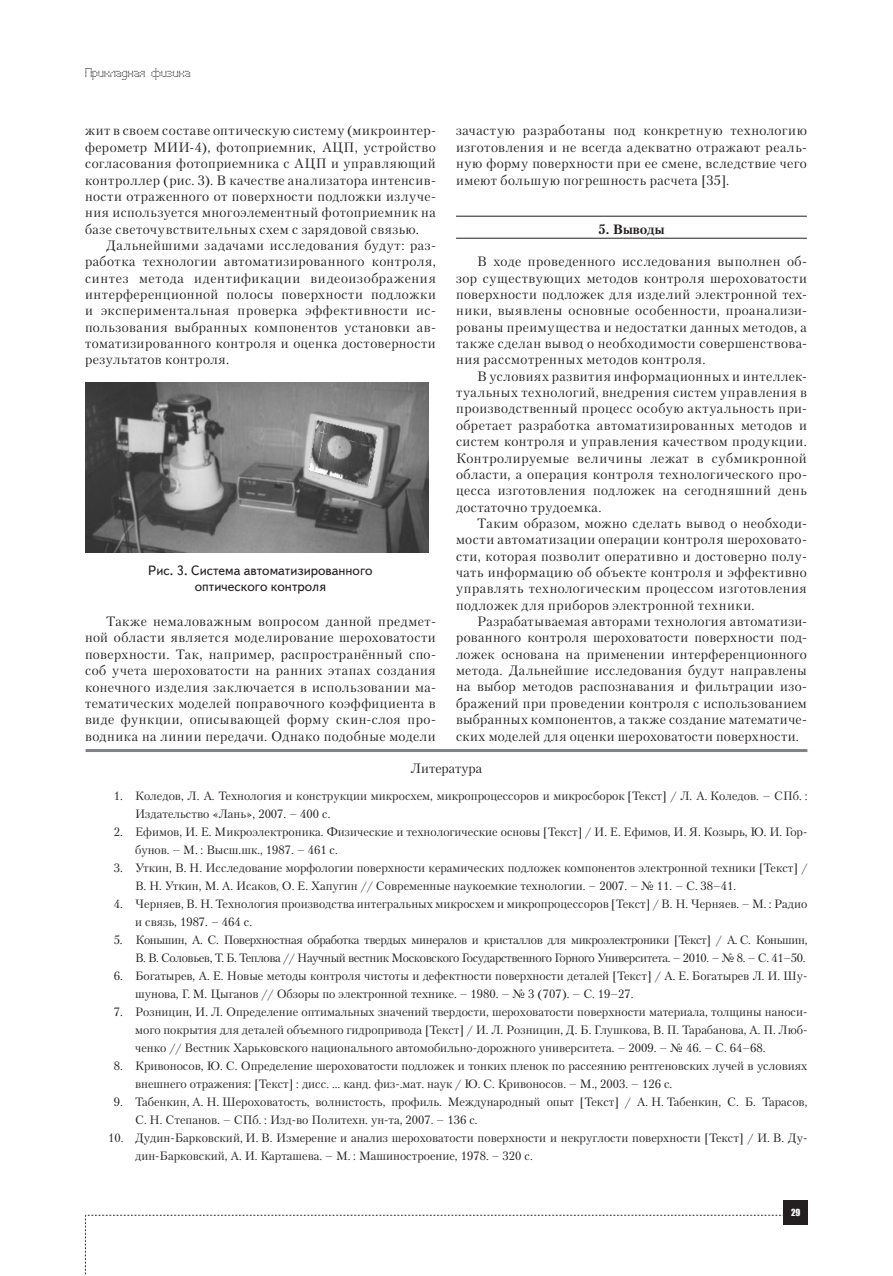
<style>
.page{position:relative;width:893px;height:1276px;background:#fff}
.page>*{position:absolute;margin:0;border:0;box-sizing:border-box;transform-origin:0 0}
.t1{font:13.5px/16.4px "Petersburg C";letter-spacing:.03em;color:#231f20;text-align:justify}
.t2{font:13.5px/16.2px "Text Book C";color:#231f20;text-align:center}
.t3{font:13.5px "Petersburg C";color:#231f20}
.t4{font:700 13.5px "Petersburg C";color:#231f20}
.t5{font:12px/18px "Petersburg C";color:#231f20}
.t6{font:12px/18px "Petersburg C";letter-spacing:-.03em;color:#231f20;text-align:right}
.t7{font:12px "Perfo";letter-spacing:.015em;color:#231f20}
.t8{font:9px "Impact";color:#fff}
</style>
<div class="page">
<svg style="left:85px;top:1215px;width:699px;height:61px"></svg>
<div style="left:784px;top:1200px;width:24px;height:25px;background:#231f20"></div>
<hr style="left:456px;top:216px;width:351px;height:1px;background:#231f20">
<hr style="left:456px;top:238px;width:351px;height:1px;background:#231f20">
<img style="left:85px;top:383px;width:344px;height:169px">
<hr style="left:86px;top:749px;width:721px;height:3px;background:#808285">
<p class="t7" style="left:85px;top:66px;width:107px">Прикладная физика</p>
<p class="t1" style="left:456px;top:122px;width:352px">зачастую разработаны под конкретную технологию изготовления и не всегда адекватно отражают реаль&shy;ную форму поверхности при ее смене, вследствие чего имеют большую погрешность расчета [35].</p>
<p class="t4" style="left:598px;top:220px;width:68px">5. Выводы</p>
<p class="t1" style="left:456px;top:253px;width:352px;text-indent:21px">В ходе проведенного исследования выполнен об&shy;зор существующих методов контроля шероховатости поверхности подложек для изделий электронной тех&shy;ники, выявлены основные особенности, проанализи&shy;рованы преимущества и недостатки данных методов, а также сделан вывод о необходимости совершенствова&shy;ния рассмотренных методов контроля.</p>
<p class="t1" style="left:456px;top:368px;width:352px;text-indent:21px">В условиях развития информационных и интеллек&shy;туальных технологий, внедрения систем управления в производственный процесс особую актуальность при&shy;обретает разработка автоматизированных методов и систем контроля и управления качеством продукции.<br>Контролируемые величины лежат в субмикронной области, а операция контроля технологического про&shy;цесса изготовления подложек на сегодняшний день достаточно трудоемка.</p>
<p class="t1" style="left:456px;top:515px;width:352px;text-indent:21px">Таким образом, можно сделать вывод о необходи&shy;мости автоматизации операции контроля шероховато&shy;сти, которая позволит оперативно и достоверно полу&shy;чать информацию об объекте контроля и эффективно управлять технологическим процессом изготовления подложек для приборов электронной техники.</p>
<p class="t1" style="left:456px;top:613px;width:352px;text-indent:21px">Разрабатываемая авторами технология автоматизи&shy;рованного контроля шероховатости поверхности под&shy;ложек основана на применении интерференционного метода. Дальнейшие исследования будут направлены на выбор методов распознавания и фильтрации изо&shy;бражений при проведении контроля с использованием выбранных компонентов, а также создание математиче&shy;ских моделей для оценки шероховатости поверхности.</p>
<p class="t3" style="left:411px;top:760px;width:73px">Литература</p>
<p class="t5" style="left:135px;top:786px;width:674px;text-indent:-21px">1. Коледов, Л. А. Технология и конструкции микросхем, микропроцессоров и микросборок [Текст] / Л. А. Коледов. – СПб. :<br>Издательство «Лань», 2007. – 400 с.</p>
<p class="t5" style="left:135px;top:822px;width:674px;text-indent:-21px">2. Ефимов, И. Е. Микроэлектроника. Физические и технологические основы [Текст] / И. Е. Ефимов, И. Я. Козырь, Ю. И. Гор&shy;бунов. – М. : Высш.шк., 1987. – 461 с.</p>
<p class="t5" style="left:135px;top:858px;width:674px;text-indent:-21px">3. Уткин, В. Н. Исследование морфологии поверхности керамических подложек компонентов электронной техники [Текст] /<br>В. Н. Уткин, М. А. Исаков, О. Е. Хапугин // Современные наукоемкие технологии. – 2007. – № 11. – С. 38–41.</p>
<p class="t5" style="left:135px;top:894px;width:674px;text-indent:-21px">4. Черняев, В. Н. Технология производства интегральных микросхем и микропроцессоров [Текст] / В. Н. Черняев. – М. : Радио и связь, 1987. – 464 с.</p>
<p class="t6" style="left:114px;top:930px;width:695px">5. Коньшин, А. С. Поверхностная обработка твердых минералов и кристаллов для микроэлектроники [Текст] / А. С. Коньшин,<br>В. В. Соловьев, Т. Б. Теплова // Научный вестник Московского Государственного Горного Университета. – 2010. – № 8. – C. 41–50.</p>
<p class="t5" style="left:135px;top:966px;width:674px;text-indent:-21px">6. Богатырев, А. Е. Новые методы контроля чистоты и дефектности поверхности деталей [Текст] / А. Е. Богатырев Л. И. Шу&shy;шунова, Г. М. Цыганов // Обзоры по электронной технике. – 1980. – № 3 (707). – С. 19–27.</p>
<p class="t5" style="left:135px;top:1002px;width:674px;text-align:justify;text-indent:-21px">7. Розницин, И. Л. Определение оптимальных значений твердости, шероховатости поверхности материала, толщины наноси&shy;мого покрытия для деталей объемного гидропривода [Текст] / И. Л. Розницин, Д. Б. Глушкова, В. П. Тарабанова, А. П. Люб&shy;ченко // Вестник Харьковского национального автомобильно-дорожного университета. – 2009. – № 46. – С. 64–68.</p>
<p class="t5" style="left:135px;top:1056px;width:674px;text-indent:-21px">8. Кривоносов, Ю. С. Определение шероховатости подложек и тонких пленок по рассеянию рентгеновских лучей в условиях внешнего отражения: [Текст] : дисс. … канд. физ-.мат. наук / Ю. С. Кривоносов. – М., 2003. – 126 с.</p>
<p class="t5" style="left:135px;top:1092px;width:674px;text-indent:-21px">9. Табенкин, А. Н. Шероховатость, волнистость, профиль. Международный опыт [Текст] / А. Н. Табенкин, С. Б. Тарасов,<br>С. Н. Степанов. – СПб. : Изд-во Политехн. ун-та, 2007. – 136 с.</p>
<p class="t5" style="left:135px;top:1128px;width:674px;text-indent:-27px">10. Дудин-Барковский, И. В. Измерение и анализ шероховатости поверхности и некруглости поверхности [Текст] / И. В. Ду&shy;дин-Барковский, А. И. Карташева. – М. : Машиностроение, 1978. – 320 с.</p>
<p class="t1" style="left:85px;top:122px;width:352px">жит в своем составе оптическую систему (микроинтер&shy;ферометр МИИ-4), фотоприемник, АЦП, устройство согласования фотоприемника с АЦП и управляющий контроллер (рис. 3). В качестве анализатора интенсив&shy;ности отраженного от поверхности подложки излуче&shy;ния используется многоэлементный фотоприемник на базе светочувствительных схем с зарядовой связью.</p>
<p class="t1" style="left:85px;top:237px;width:352px;text-indent:21px">Дальнейшими задачами исследования будут: раз&shy;работка технологии автоматизированного контроля, синтез метода идентификации видеоизображения интерференционной полосы поверхности подложки и экспериментальная проверка эффективности ис&shy;пользования выбранных компонентов установки ав&shy;томатизированного контроля и оценка достоверности результатов контроля.</p>
<p class="t2" style="left:148px;top:562px;width:226px">Рис. 3. Система автоматизированного оптического контроля</p>
<p class="t1" style="left:85px;top:613px;width:352px;text-indent:21px">Также немаловажным вопросом данной предмет&shy;ной области является моделирование шероховатости поверхности. Так, например, распространённый спо&shy;соб учета шероховатости на ранних этапах создания конечного изделия заключается в использовании ма&shy;тематических моделей поправочного коэффициента в виде функции, описывающей форму скин-слоя про&shy;водника на линии передачи. Однако подобные модели</p>
<p class="t8" style="left:791px;top:1205px;width:11px">29</p>
</div>
